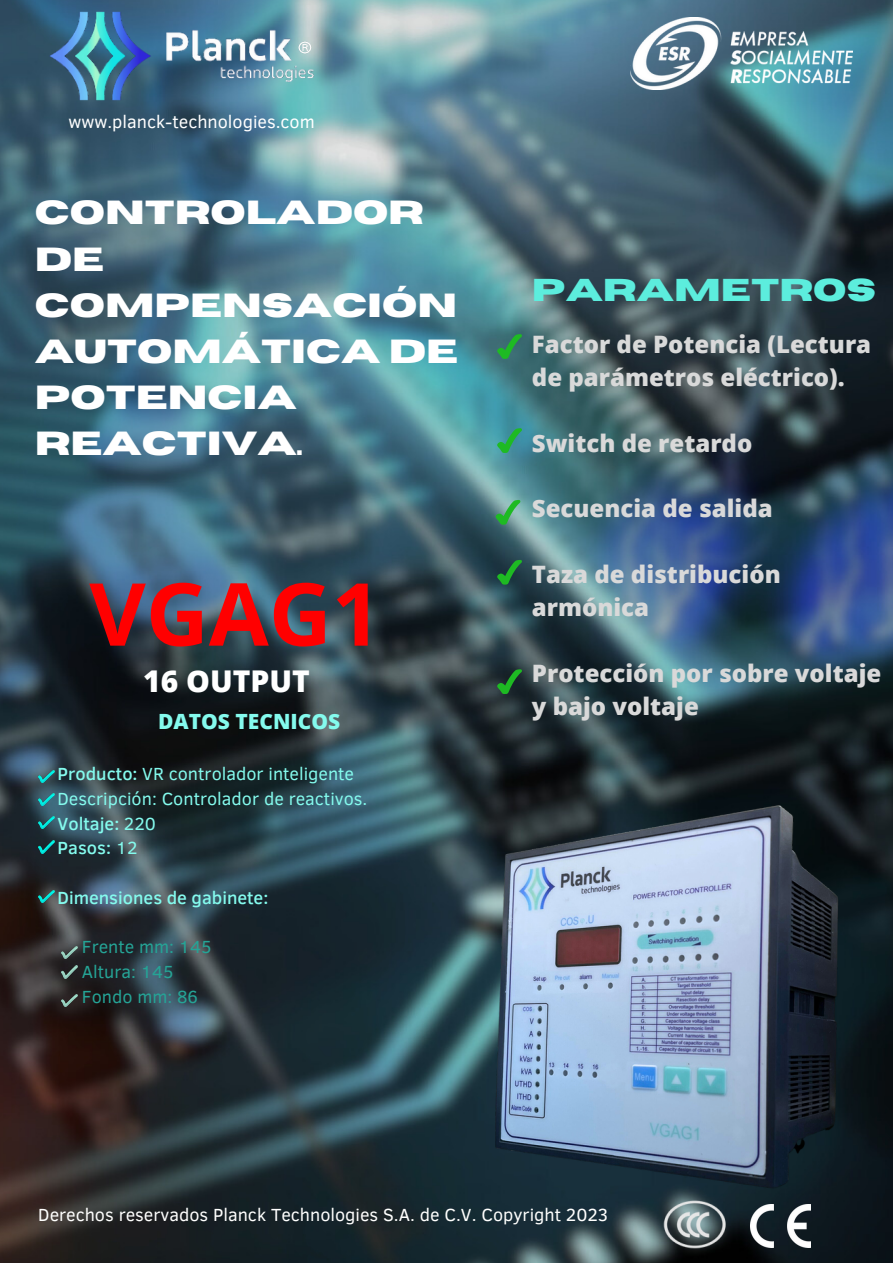
<style>
.page{position:relative;width:893px;height:1264px;background:#fff}
.page>*{position:absolute;margin:0;border:0;box-sizing:border-box;transform-origin:0 0}
.t1{font:700 86.85px "Open Sans";color:#f00}
.t2{font:700 33.3px/46px "Horizon";color:#fff}
.t3{font:700 31.5px "Horizon";color:#5ceddd}
.t4{font:800 30px "Open Sans";color:#fff}
.t5{font:800 24px/32.8px "Open Sans";color:#d9d9d9}
.t6{font:800 21px "Open Sans";color:#84faed}
.t7{font:18px "Clear Sans";color:#84faed}
.t8{font:18px "Clear Sans";color:#fffffe}
.t9{font:500 18px "Clear Sans";color:#84faed}
.t10{font:18px "Clear Sans";color:#25a496}
.t11{font:18px "Clear Sans";color:#fff}
.s1{font-weight:500}
.s2{font-weight:400}
</style>
<div class="page">
<img style="left:0;top:0;width:892px;height:1262px">
<img style="left:43px;top:8px;width:285px;height:92px">
<img style="left:631px;top:18px;width:221px;height:72px">
<img style="left:655px;top:1198px;width:79px;height:55px">
<img style="left:750px;top:1204px;width:60px;height:43px">
<img style="left:298px;top:40px;width:14px;height:15px">
<img style="left:495px;top:802px;width:357px;height:396px">
<img style="left:39px;top:770px;width:16px;height:12px">
<img style="left:39px;top:793px;width:16px;height:12px">
<img style="left:39px;top:816px;width:16px;height:13px">
<img style="left:38px;top:840px;width:16px;height:13px">
<img style="left:39px;top:890px;width:16px;height:12px">
<img style="left:62px;top:946px;width:15px;height:12px">
<svg style="left:497px;top:334px;width:25px;height:25px"></svg>
<svg style="left:497px;top:428px;width:25px;height:25px"></svg>
<svg style="left:495px;top:500px;width:25px;height:24px"></svg>
<svg style="left:497px;top:560px;width:25px;height:24px"></svg>
<svg style="left:497px;top:669px;width:25px;height:25px"></svg>
<img style="left:62px;top:965px;width:15px;height:13px">
<img style="left:62px;top:994px;width:15px;height:12px">
<p class="t11" style="left:68px;top:109px;width:248px">www.planck-technologies.com</p>
<p class="t2" style="left:35px;top:191px;width:425px">CONTROLADOR<br>DE<br>COMPENSACIÓN<br>AUTOMÁTICA DE<br>POTENCIA<br>REACTIVA.</p>
<p class="t1" style="left:89px;top:553px;width:293px">VGAG1</p>
<p class="t4" style="left:143px;top:660px;width:168px">16 OUTPUT</p>
<p class="t6" style="left:158px;top:707px;width:183px">DATOS TECNICOS</p>
<p class="t7" style="left:58px;top:760px;width:298px"><span class="s1">Producto:</span> VR controlador inteligente</p>
<p class="t7" style="left:58px;top:785px;width:311px">Descripción: Controlador de reactivos.</p>
<p class="t9" style="left:58px;top:810px;width:100px">Voltaje: <span class="s2">220</span></p>
<p class="t9" style="left:58px;top:834px;width:81px">Pasos: <span class="s2">12</span></p>
<p class="t9" style="left:58px;top:884px;width:212px">Dimensiones de gabinete:</p>
<p class="t10" style="left:82px;top:933px;width:131px">Frente mm: 145</p>
<p class="t10" style="left:82px;top:958px;width:93px">Altura: 145</p>
<p class="t10" style="left:82px;top:983px;width:117px">Fondo mm: 86</p>
<p class="t3" style="left:532px;top:274px;width:345px">PARAMETROS</p>
<p class="t5" style="left:532px;top:327px;width:341px">Factor de Potencia (Lectura de parámetros eléctrico).</p>
<p class="t5" style="left:532px;top:426px;width:222px">Switch de retardo</p>
<p class="t5" style="left:532px;top:491px;width:242px">Secuencia de salida</p>
<p class="t5" style="left:532px;top:557px;width:250px">Taza de distribución armónica</p>
<p class="t5" style="left:532px;top:656px;width:351px">Protección por sobre voltaje y bajo voltaje</p>
<p class="t8" style="left:38px;top:1201px;width:571px">Derechos reservados Planck Technologies S.A. de C.V. Copyright 2023</p>
</div>
